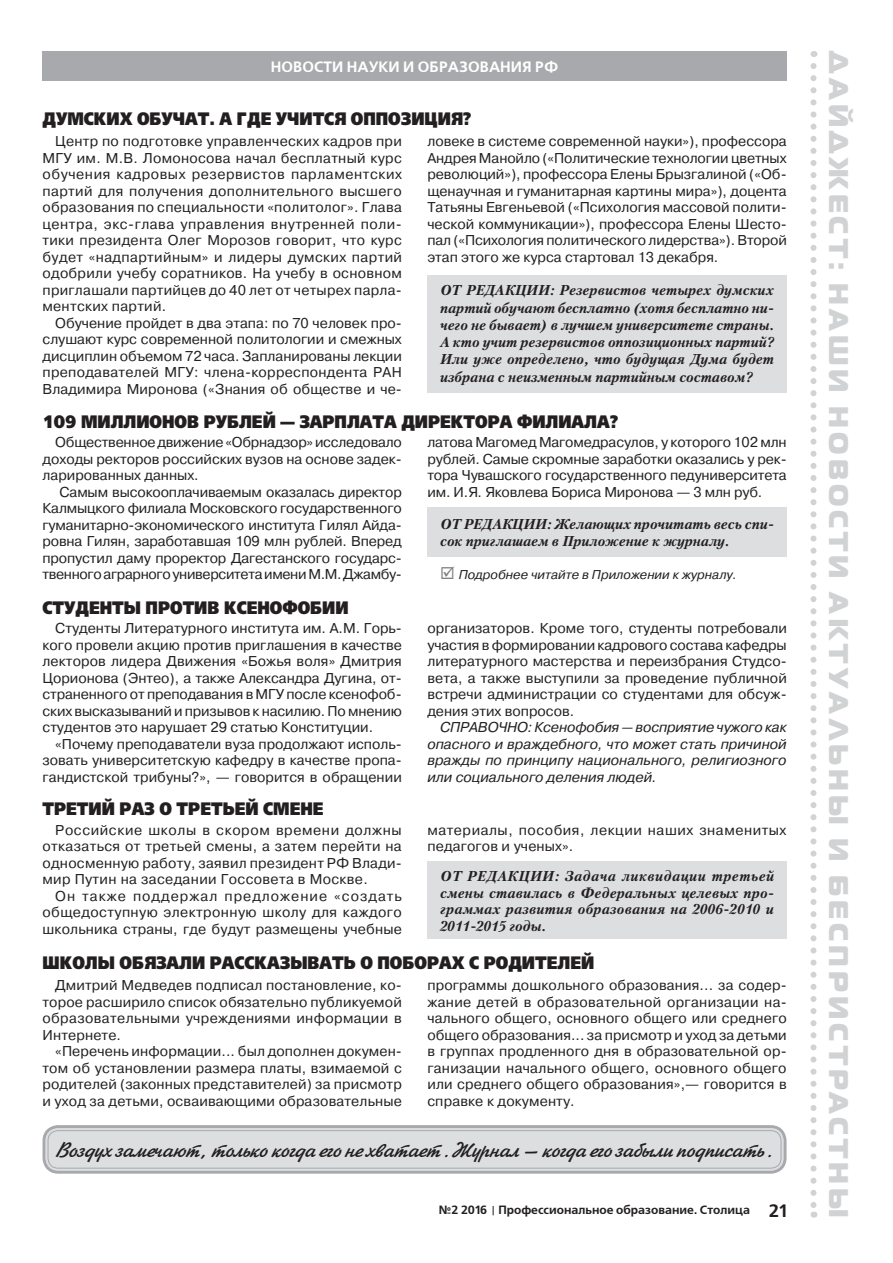
<style>
.page{position:relative;width:893px;height:1263px;background:#fff}
.page>*{position:absolute;margin:0;border:0;box-sizing:border-box;transform-origin:0 0}
.t1{font:27px "Magistral Black C";letter-spacing:.15em;color:#d1d2d4}
.t2{font:22.5px "Zhikharev C";letter-spacing:-.005em;color:#231f20}
.t3{font:18px "Free Set Black C";color:#231f20;scale:.85 1}
.t4{font:700 15px "Free Set C";color:#fff}
.t5{font:14.25px/16.5px "Pragmatica C";letter-spacing:.01em;color:#231f20;text-align:justify}
.t6{font:italic 700 14.25px/17.2px "Petersburg C";color:#231f20;text-align:justify}
.t7{font:italic 14.25px/16.5px "Pragmatica C";color:#231f20;text-align:justify}
.t8{font:14.25px/16.5px "Pragmatica C";letter-spacing:.04em;color:#231f20}
.t9{font:italic 12.75px "Pragmatica C";color:#231f20}
.t10{font:700 12px "Free Set C";color:#231f20}
.s1{color:#808285}
.s2{font-size:18px}
</style>
<div class="page">
<div style="left:43px;top:51px;width:744px;height:30px;background:#a8a9ad"></div>
<div style="left:427px;top:861px;width:360px;height:78px;background:#dddee0"></div>
<div style="left:427px;top:507px;width:360px;height:50px;background:#dddee0"></div>
<div style="left:427px;top:275px;width:360px;height:117px;background:#dddee0"></div>
<div style="left:46px;top:1128px;width:737px;height:43px;background:#dddee0;border-radius:13px"></div>
<div style="left:43px;top:1125px;width:743px;height:49px;border:3px solid #a8a9ad;border-radius:14px"></div>
<div style="left:48px;top:1130px;width:733px;height:39px;border:1px solid #a8a9ad;border-radius:10px"></div>
<svg style="left:810px;top:66px;width:6px;height:1151px"></svg>
<p class="t4" style="left:271px;top:58px;width:12px">НОВОСТИ</p>
<p class="t4" style="left:347px;top:58px;width:12px">НАУКИ</p>
<p class="t4" style="left:403px;top:58px;width:26px">И ОБРАЗОВАНИЯ</p>
<p class="t4" style="left:535px;top:58px;width:12px">РФ</p>
<p class="t3" style="left:43px;top:109px;width:506px">Думских обучат. А где учится оппозиция?</p>
<p class="t5" style="left:43px;top:133px;width:361px;text-indent:13px">Центр по подготовке управленческих кадров при МГУ им. М.В. Ломоносова начал бесплатный курс обучения кадровых резервистов парламентских партий для получения дополнительного высшего образования по специальности «политолог». Глава центра, экс-глава управления внутренней поли&shy;тики президента Олег Морозов говорит, что курс будет «надпартийным» и лидеры думских партий одобрили учебу соратников. На учебу в основном приглашали партийцев до 40 лет от четырех парла&shy;ментских партий.</p>
<p class="t5" style="left:43px;top:315px;width:361px;text-indent:13px">Обучение пройдет в два этапа: по 70 человек про&shy;слушают курс современной политологии и смежных дисциплин объемом 72 часа. Запланированы лекции преподавателей МГУ: члена-корреспондента РАН Владимира Миронова («Знания об обществе и че-</p>
<p class="t5" style="left:427px;top:133px;width:361px">ловеке в системе современной науки»), профессора Андрея Манойло («Политические технологии цветных революций»), профессора Елены Брызгалиной («Об&shy;щенаучная и гуманитарная картины мира»), доцента Татьяны Евгеньевой («Психология массовой полити&shy;ческой коммуникации»), профессора Елены Шесто&shy;пал («Психология политического лидерства»). Второй этап этого же курса стартовал 13 декабря.</p>
<p class="t6" style="left:440px;top:282px;width:335px">ОТ РЕДАКЦИИ: Резервистов четырех думских партий обучают бесплатно (хотя бесплатно ни&shy;чего не бывает) в лучшем университете страны.<br>А кто учит резервистов оппозиционных партий?<br>Или уже определено, что будущая Дума будет избрана с неизменным партийным составом?</p>
<p class="t3" style="left:43px;top:411px;width:679px">109 миллионов рублей — зарплата директора филиала?</p>
<p class="t5" style="left:43px;top:434px;width:361px;text-indent:13px">Общественное движение «Обрнадзор» исследовало доходы ректоров российских вузов на основе задек&shy;ларированных данных.</p>
<p class="t5" style="left:43px;top:484px;width:361px;text-indent:17px">Самым высокооплачиваемым оказалась директор Калмыцкого филиала Московского государственного гуманитарно-экономического института Гилял Айда&shy;ровна Гилян, заработавшая 109 млн рублей. Вперед пропустил даму проректор Дагестанского государс&shy;твенного аграрного университета имени М.М. Джамбу-</p>
<p class="t5" style="left:427px;top:434px;width:361px">латова Магомед Магомедрасулов, у которого 102 млн рублей. Самые скромные заработки оказались у рек&shy;тора Чувашского государственного педуниверситета им. И .Я. Яковлева Бориса Миронова — 3 млн руб.</p>
<p class="t6" style="left:440px;top:515px;width:36px">Отредакции</p>
<p class="t6" style="left:440px;top:515px;width:335px;text-indent:107px">: Желающих прочитать весь спи&shy;сок приглашаем в Приложение к журналу.</p>
<p class="t9" style="left:440px;top:568px;width:298px"><span class="s1">☑</span> Подробнее читайте в Приложении к журналу.</p>
<p class="t3" style="left:43px;top:597px;width:362px">Студенты против ксенофобии</p>
<p class="t5" style="left:43px;top:620px;width:361px;text-indent:13px">Студенты Литературного института им. А.М. Горь&shy;кого провели акцию против приглашения в качестве лекторов лидера Движения «Божья воля» Дмитрия Цорионова (Энтео), а также Александра Дугина, от&shy;страненного от преподавания в МГУ после ксенофоб&shy;ских высказываний и призывов к насилию. По мнению студентов это нарушает 29 статью Конституции.</p>
<p class="t5" style="left:43px;top:736px;width:361px;text-indent:13px">«Почему преподаватели вуза продолжают исполь&shy;зовать университетскую кафедру в качестве пропа&shy;гандистской трибуны?», — говорится в обращении</p>
<p class="t5" style="left:427px;top:620px;width:361px">организаторов. Кроме того, студенты потребовали участия в формировании кадрового состава кафедры литературного мастерства и переизбрания Студсо&shy;вета, а также выступили за проведение публичной встречи администрации со студентами для обсуж&shy;дения этих вопросов.</p>
<p class="t7" style="left:440px;top:719px;width:49px">Справочно</p>
<p class="t7" style="left:427px;top:719px;width:361px;text-indent:101px">: Ксенофобия — восприятие чужого как опасного и враждебного, что может стать причиной вражды по принципу национального, религиозного или социального деления людей.</p>
<p class="t3" style="left:43px;top:799px;width:332px">Третий раз о третьей смене</p>
<p class="t5" style="left:43px;top:822px;width:361px;text-indent:13px">Российские школы в скором времени должны отказаться от третьей смены, а затем перейти на односменную работу, заявил президент РФ Влади&shy;мир Путин на заседании Госсовета в Москве.</p>
<p class="t5" style="left:43px;top:888px;width:361px;text-indent:13px">Он также поддержал предложение «создать общедоступную электронную школу для каждого школьника страны, где будут размещены учебные</p>
<p class="t8" style="left:427px;top:822px;width:361px">материалы, пособия, лекции наших знаменитых педагогов и ученых».</p>
<p class="t6" style="left:440px;top:868px;width:335px;line-height:16.5px">ОТ РЕДАКЦИИ: Задача ликвидации третьей смены ставилась в Федеральных целевых про&shy;граммах развития образования на 2006-2010 и 2011-2015 годы.</p>
<p class="t3" style="left:43px;top:952px;width:651px">Школы обязали рассказывать о поборах с родителей</p>
<p class="t5" style="left:43px;top:977px;width:361px;text-indent:13px">Дмитрий Медведев подписал постановление, ко&shy;торое расширило список обязательно публикуемой образовательными учреждениями информации в И нтернете.</p>
<p class="t5" style="left:43px;top:1043px;width:361px;text-indent:13px">«Перечень информации... был дополнен докумен&shy;том об установлении размера платы, взимаемой с родителей (законных представителей) за присмотр и уход за детьми, осваивающими образовательные</p>
<p class="t5" style="left:427px;top:977px;width:361px">программы дошкольного образования... за содер&shy;жание детей в образовательной организации на&shy;чального общего, основного общего или среднего общего образования... за присмотр и уход за детьми в группах продленного дня в образовательной ор&shy;ганизации начального общего, основного общего или среднего общего образования»,— говорится в справке к документу.</p>
<h2 class="t2" style="left:55px;top:1137px;width:718px">Воздух замечают, только когда его не хватает. Журнал — когда его забыли подписать.</h2>
<p class="t10" style="left:439px;top:1203px;width:350px">№2 2016 Профессиональное образование. Столица <span class="s2">21</span></p>
<h1 class="t1" style="left:856px;top:51px;width:1168px;rotate:90deg">Дайджест: наши новости актуальны и беспристрастны</h1>
</div>
